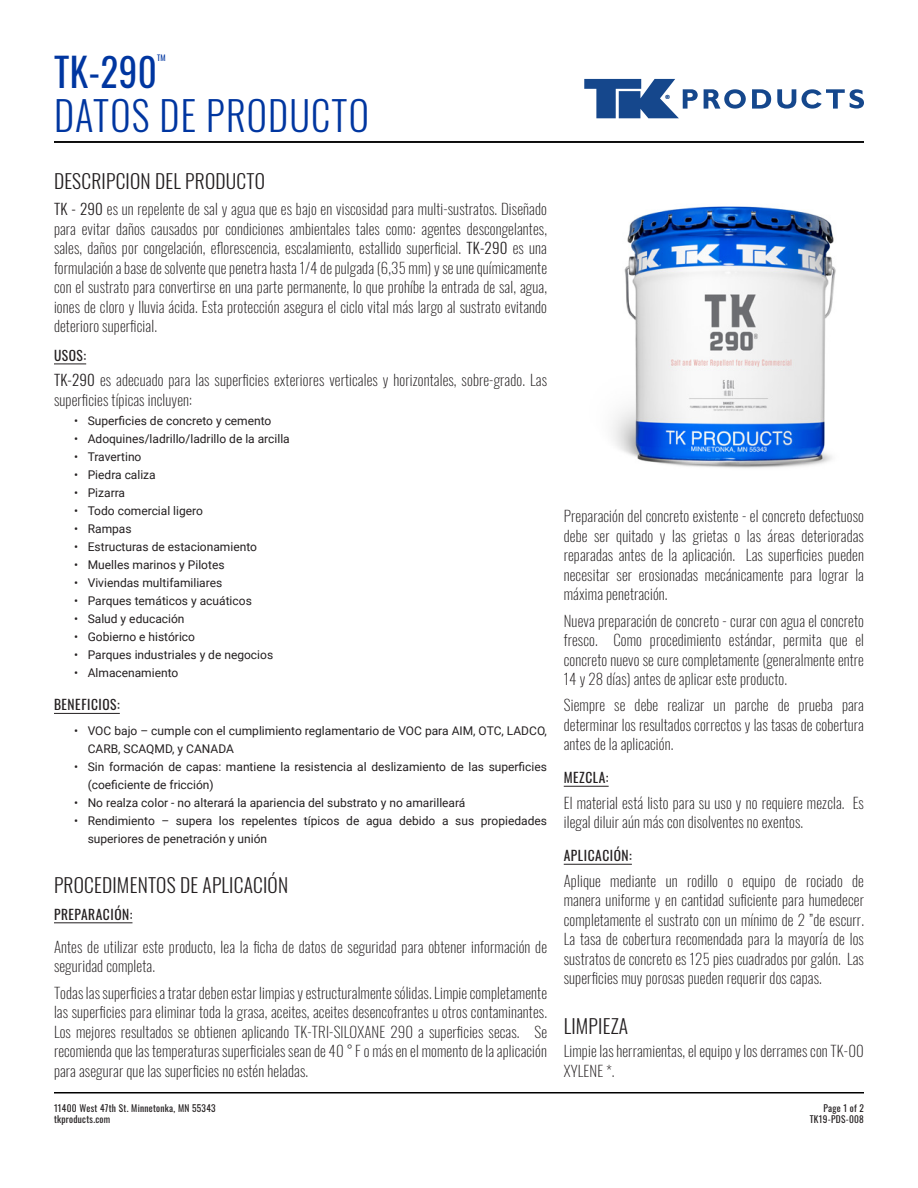
<style>
.page{position:relative;width:918px;height:1188px;background:#fff}
.page>*{position:absolute;margin:0;border:0;box-sizing:border-box;transform-origin:0 0}
.t1{font:300 40.5px "Oswald";letter-spacing:.03em;color:#0036a0;scale:.95 1}
.t2{font:39px "Oswald";color:#0036a0;scale:.95 1}
.Body_Header{font:300 19.5px "Oswald";letter-spacing:.01em;color:#231f20}
.Body_Text{font:200 15px/19.5px "Oswald";letter-spacing:.01em;color:#231f20;text-align:justify}
.Body_Sub_Header{font:13.5px "Oswald";letter-spacing:.04em;color:#231f20}
.t3{font:12px/18px "Roboto";color:#231f20}
.t4{font:9.3px/11.2px "Oswald";letter-spacing:.03em;color:#231f20}
.t5{font:7.8px "Oswald";color:#0036a0}
.t6{font:5.55px "Impact";color:#15478c}
.s1{font-weight:300}
</style>
<div class="page">
<hr style="left:54px;top:1092px;width:810px;height:2px;background:#000">
<svg style="left:704px;top:89px;width:42px;height:20px"></svg>
<svg style="left:752px;top:89px;width:19px;height:20px"></svg>
<svg style="left:777px;top:89px;width:19px;height:20px"></svg>
<svg style="left:802px;top:89px;width:62px;height:20px"></svg>
<svg style="left:584px;top:79px;width:114px;height:39px"></svg>
<hr style="left:54px;top:141px;width:810px;height:2px;background:#000">
<hr style="left:54px;top:364px;width:32px;height:1px;background:#231f20">
<hr style="left:54px;top:713px;width:66px;height:1px;background:#231f20">
<hr style="left:54px;top:922px;width:78px;height:1px;background:#231f20">
<hr style="left:564px;top:786px;width:45px;height:1px;background:#231f20">
<hr style="left:564px;top:864px;width:68px;height:1px;background:#231f20">
<img style="left:612px;top:206px;width:224px;height:262px">
<p class="t2" style="left:54px;top:38px;width:110px">TK-290</p>
<p class="t5" style="left:157px;top:51px;width:10px">TM</p>
<h1 class="t1" style="left:54px;top:79px;width:333px">DATOS DE PRODUCTO</h1>
<p class="Body_Header" style="left:54px;top:164px;width:212px">DESCRIPCION DEL PRODUCTO</p>
<p class="Body_Text" style="left:54px;top:198px;width:495px"><span class="s1">TK - 290</span> es un repelente de sal y agua que es bajo en viscosidad para multi-sustratos. Diseñado para evitar daños causados por condiciones ambientales tales como: agentes descongelantes, sales, daños por congelación, eflorescencia, escalamiento, estallido superficial. <span class="s1">TK-290</span> es una formulación a base de solvente que penetra hasta 1/4 de pulgada (6,35 mm) y se une químicamente con el sustrato para convertirse en una parte permanente, lo que prohíbe la entrada de sal, agua, iones de cloro y lluvia ácida. Esta protección asegura el ciclo vital más largo al sustrato evitando deterioro superficial.</p>
<p class="Body_Sub_Header" style="left:54px;top:343px;width:34px">USOS:</p>
<p class="Body_Text" style="left:54px;top:369px;width:495px"><span class="s1">TK-290</span> es adecuado para las superficies exteriores verticales y horizontales, sobre-grado. Las superficies típicas incluyen:</p>
<p class="t3" style="left:74px;top:412px;width:199px">• Superficies de concreto y cemento</p>
<p class="t3" style="left:74px;top:430px;width:217px">• Adoquines/ladrillo/ladrillo de la arcilla</p>
<p class="t3" style="left:74px;top:448px;width:69px">• Travertino</p>
<p class="t3" style="left:74px;top:466px;width:83px">• Piedra caliza</p>
<p class="t3" style="left:74px;top:484px;width:52px">• Pizarra</p>
<p class="t3" style="left:74px;top:502px;width:130px">• Todo comercial ligero</p>
<p class="t3" style="left:74px;top:520px;width:59px">• Rampas</p>
<p class="t3" style="left:74px;top:538px;width:184px">• Estructuras de estacionamiento</p>
<p class="t3" style="left:74px;top:556px;width:152px">• Muelles marinos y Pilotes</p>
<p class="t3" style="left:74px;top:574px;width:150px">• Viviendas multifamiliares</p>
<p class="t3" style="left:74px;top:592px;width:179px">• Parques temáticos y acuáticos</p>
<p class="t3" style="left:74px;top:610px;width:112px">• Salud y educación</p>
<p class="t3" style="left:74px;top:628px;width:122px">• Gobierno e histórico</p>
<p class="t3" style="left:74px;top:646px;width:200px">• Parques industriales y de negocios</p>
<p class="t3" style="left:74px;top:664px;width:106px">• Almacenamiento</p>
<p class="Body_Sub_Header" style="left:54px;top:693px;width:67px">BENEFICIOS:</p>
<p class="t3" style="left:88px;top:721px;width:461px;text-indent:-14px">• VOC bajo – cumple con el cumplimiento reglamentario de VOC para AIM, OTC, LADCO,<br>CARB, SCAQMD, y CANADA</p>
<p class="t3" style="left:88px;top:757px;width:461px;text-indent:-14px">• Sin formación de capas: mantiene la resistencia al deslizamiento de las superficies (coeficiente de fricción)</p>
<p class="t3" style="left:74px;top:793px;width:393px">• No realza color - no alterará la apariencia del substrato y no amarilleará</p>
<p class="t3" style="left:88px;top:811px;width:461px;text-indent:-14px">• Rendimiento – supera los repelentes típicos de agua debido a sus propiedades superiores de penetración y unión</p>
<p class="Body_Header" style="left:54px;top:868px;width:236px">PROCEDIMENTOS DE APLICACIÓN</p>
<p class="Body_Sub_Header" style="left:54px;top:902px;width:80px">PREPARACIÓN:</p>
<p class="Body_Text" style="left:54px;top:935px;width:495px">Antes de utilizar este producto, lea la ficha de datos de seguridad para obtener información de seguridad completa.</p>
<p class="Body_Text" style="left:54px;top:981px;width:495px">Todas las superficies a tratar deben estar limpias y estructuralmente sólidas. Limpie completamente las superficies para eliminar toda la grasa, aceites, aceites desencofrantes u otros contaminantes.<br>Los mejores resultados se obtienen aplicando TK-TRI-SILOXANE 290 a superficies secas. Se recomienda que las temperaturas superficiales sean de 40 ° F o más en el momento de la aplicación para asegurar que las superficies no estén heladas.</p>
<p class="t6" style="left:666px;top:93px;width:6px">®</p>
<p class="Body_Text" style="left:564px;top:505px;width:302px">Preparación del concreto existente - el concreto defectuoso debe ser quitado y las grietas o las áreas deterioradas reparadas antes de la aplicación. Las superficies pueden necesitar ser erosionadas mecánicamente para lograr la máxima penetración.</p>
<p class="Body_Text" style="left:564px;top:609px;width:302px">Nueva preparación de concreto - curar con agua el concreto fresco. Como procedimiento estándar, permita que el concreto nuevo se cure completamente (generalmente entre 14 y 28 días) antes de aplicar este producto.</p>
<p class="Body_Text" style="left:564px;top:694px;width:302px">Siempre se debe realizar un parche de prueba para determinar los resultados correctos y las tasas de cobertura antes de la aplicación.</p>
<p class="Body_Sub_Header" style="left:564px;top:766px;width:46px">MEZCLA:</p>
<p class="Body_Text" style="left:564px;top:791px;width:302px">El material está listo para su uso y no requiere mezcla. Es ilegal diluir aún más con disolventes no exentos.</p>
<p class="Body_Sub_Header" style="left:564px;top:844px;width:70px">APLICACIÓN:</p>
<p class="Body_Text" style="left:564px;top:869px;width:302px">Aplique mediante un rodillo o equipo de rociado de manera uniforme y en cantidad suficiente para humedecer completamente el sustrato con un mínimo de 2 ”de escurr.<br>La tasa de cobertura recomendada para la mayoría de los sustratos de concreto es 125 pies cuadrados por galón. Las superficies muy porosas pueden requerir dos capas.</p>
<p class="Body_Header" style="left:564px;top:1009px;width:66px">LIMPIEZA</p>
<p class="Body_Text" style="left:564px;top:1040px;width:302px">Limpie las herramientas, el equipo y los derrames con TK-00<br>XYLENE *.</p>
<p class="t4" style="left:54px;top:1102px;width:163px">11400 West 47th St. Minnetonka, MN 55343 tkproducts.com</p>
<p class="t4" style="left:810px;top:1102px;width:56px;text-align:right">Page 1 of 2<br>TK19-PDS-008</p>
</div>
